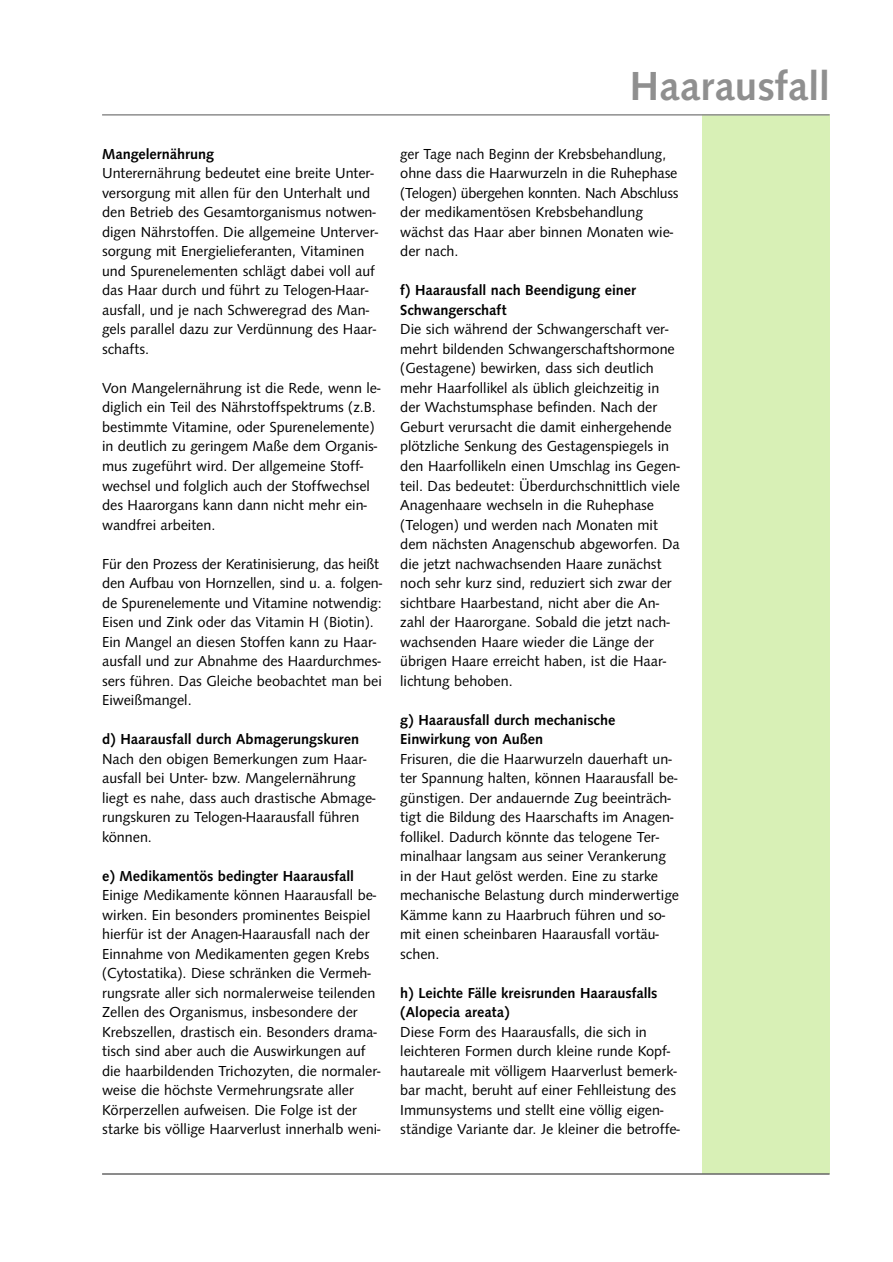
<style>
.page{position:relative;width:893px;height:1262px;background:#fff}
.page>*{position:absolute;margin:0;border:0;box-sizing:border-box;transform-origin:0 0}
.t1{font:500 42px "Syntax T";color:#8f8f8f}
.t2{font:15px/19.5px "Syntax T";color:#000}
.t3{font:500 15px/19.5px "Syntax T";color:#000}
</style>
<div class="page">
<div style="left:702px;top:115px;width:127px;height:1059px;background:#d8f0b6"></div>
<hr style="left:102px;top:1173px;width:727px;height:1px;background:#666">
<hr style="left:102px;top:114px;width:727px;height:2px;background:#8f8f8f">
<h1 class="t1" style="left:630px;top:71px;width:201px">Haarausfall</h1>
<p class="t3" style="left:102px;top:146px;width:113px">Mangelernährung</p>
<p class="t2" style="left:102px;top:165px;width:277px">Unterernährung bedeutet eine breite Unter&shy;versorgung mit allen für den Unterhalt und den Betrieb des Gesamtorganismus notwen&shy;digen Nährstoffen. Die allgemeine Unterver&shy;sorgung mit Energielieferanten, Vitaminen und Spurenelementen schlägt dabei voll auf das Haar durch und führt zu Telogen-Haar&shy;ausfall, und je nach Schweregrad des Man&shy;gels parallel dazu zur Verdünnung des Haar&shy;schafts.</p>
<p class="t2" style="left:102px;top:380px;width:280px">Von Mangelernährung ist die Rede, wenn le&shy;diglich ein Teil des Nährstoffspektrums (z.B. bestimmte Vitamine, oder Spurenelemente) in deutlich zu geringem Maße dem Organis&shy;mus zugeführt wird. Der allgemeine Stoff&shy;wechsel und folglich auch der Stoffwechsel des Haarorgans kann dann nicht mehr ein&shy;wandfrei arbeiten.</p>
<p class="t2" style="left:102px;top:555px;width:281px">Für den Prozess der Keratinisierung, das heißt den Aufbau von Hornzellen, sind u. a. folgen&shy;de Spurenelemente und Vitamine notwendig:<br>Eisen und Zink oder das Vitamin H (Biotin).<br>Ein Mangel an diesen Stoffen kann zu Haar&shy;ausfall und zur Abnahme des Haardurchmes&shy;sers führen. Das Gleiche beobachtet man bei Eiweißmangel.</p>
<p class="t3" style="left:102px;top:731px;width:258px">d) Haarausfall durch Abmagerungskuren</p>
<p class="t2" style="left:102px;top:750px;width:275px">Nach den obigen Bemerkungen zum Haar&shy;ausfall bei Unter- bzw. Mangelernährung liegt es nahe, dass auch drastische Abmage&shy;rungskuren zu Telogen-Haarausfall führen können.</p>
<p class="t3" style="left:102px;top:867px;width:253px">e) Medikamentös bedingter Haarausfall</p>
<p class="t2" style="left:102px;top:887px;width:280px">Einige Medikamente können Haarausfall be&shy;wirken. Ein besonders prominentes Beispiel hierfür ist der Anagen-Haarausfall nach der Einnahme von Medikamenten gegen Krebs (Cytostatika). Diese schränken die Vermeh&shy;rungsrate aller sich normalerweise teilenden Zellen des Organismus, insbesondere der Krebszellen, drastisch ein. Besonders drama&shy;tisch sind aber auch die Auswirkungen auf die haarbildenden Trichozyten, die normaler&shy;weise die höchste Vermehrungsrate aller Körperzellen aufweisen. Die Folge ist der starke bis völlige Haarverlust innerhalb weni-</p>
<p class="t2" style="left:400px;top:146px;width:280px">ger Tage nach Beginn der Krebsbehandlung, ohne dass die Haarwurzeln in die Ruhephase (Telogen) übergehen konnten. Nach Abschluss der medikamentösen Krebsbehandlung wächst das Haar aber binnen Monaten wie&shy;der nach.</p>
<p class="t3" style="left:400px;top:282px;width:237px">f) Haarausfall nach Beendigung einer<br>Schwangerschaft</p>
<p class="t2" style="left:400px;top:321px;width:281px">Die sich während der Schwangerschaft ver&shy;mehrt bildenden Schwangerschaftshormone (Gestagene) bewirken, dass sich deutlich mehr Haarfollikel als üblich gleichzeitig in der Wachstumsphase befinden. Nach der Geburt verursacht die damit einhergehende plötzliche Senkung des Gestagenspiegels in den Haarfollikeln einen Umschlag ins Gegen&shy;teil. Das bedeutet: Überdurchschnittlich viele Anagenhaare wechseln in die Ruhephase (Telogen) und werden nach Monaten mit dem nächsten Anagenschub abgeworfen. Da die jetzt nachwachsenden Haare zunächst noch sehr kurz sind, reduziert sich zwar der sichtbare Haarbestand, nicht aber die An&shy;zahl der Haarorgane. Sobald die jetzt nach&shy;wachsenden Haare wieder die Länge der übrigen Haare erreicht haben, ist die Haar&shy;lichtung behoben.</p>
<p class="t3" style="left:400px;top:711px;width:217px">g) Haarausfall durch mechanische<br>Einwirkung von Außen</p>
<p class="t2" style="left:400px;top:750px;width:280px">Frisuren, die die Haarwurzeln dauerhaft un&shy;ter Spannung halten, können Haarausfall be&shy;günstigen. Der andauernde Zug beeinträch&shy;tigt die Bildung des Haarschafts im Anagen&shy;follikel. Dadurch könnte das telogene Ter&shy;minalhaar langsam aus seiner Verankerung in der Haut gelöst werden. Eine zu starke mechanische Belastung durch minderwertige Kämme kann zu Haarbruch führen und so&shy;mit einen scheinbaren Haarausfall vortäu&shy;schen.</p>
<p class="t3" style="left:400px;top:984px;width:259px">h) Leichte Fälle kreisrunden Haarausfalls (Alopecia areata)</p>
<p class="t2" style="left:400px;top:1023px;width:281px">Diese Form des Haarausfalls, die sich in leichteren Formen durch kleine runde Kopf&shy;hautareale mit völligem Haarverlust bemerk&shy;bar macht, beruht auf einer Fehlleistung des Immunsystems und stellt eine völlig eigen&shy;ständige Variante dar. Je kleiner die betroffe-</p>
</div>
